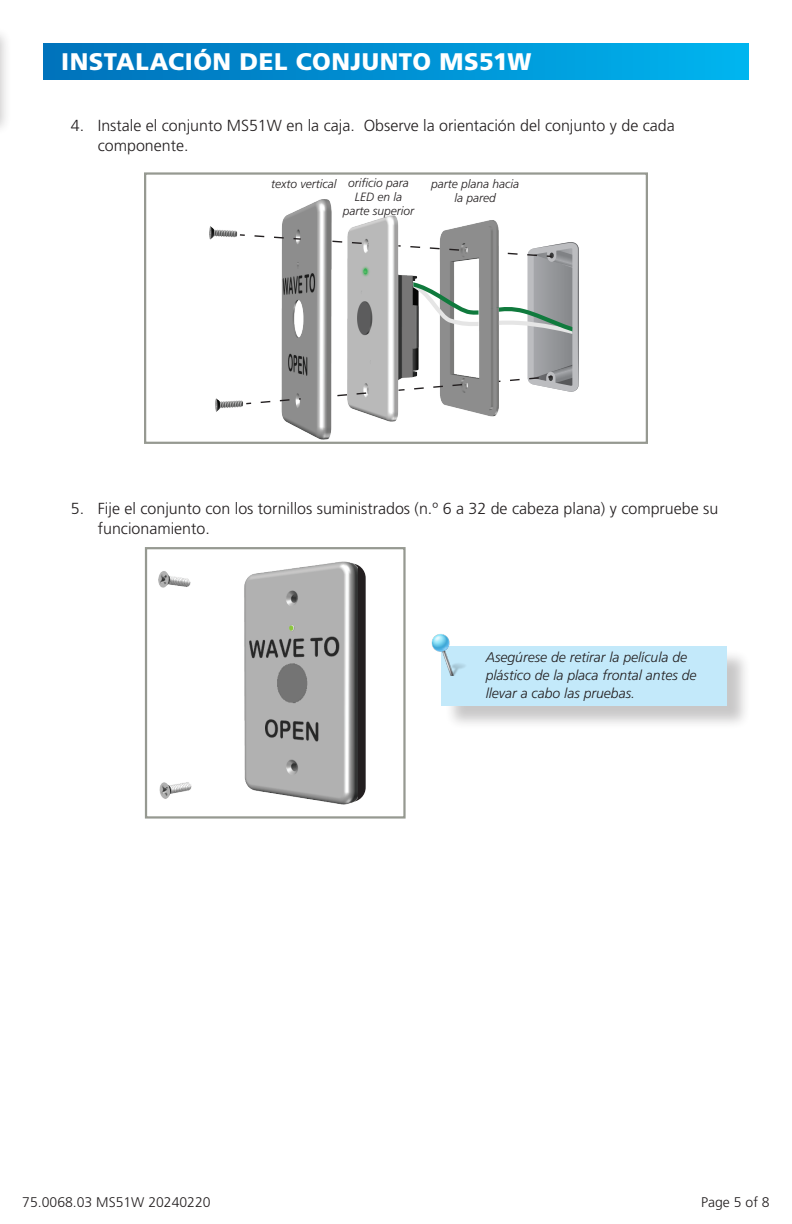
<style>
.page{position:relative;width:792px;height:1224px;background:#fff}
.page>*{position:absolute;margin:0;border:0;box-sizing:border-box;transform-origin:0 0}
.t1{font:900 24px "Frutiger LT Std";letter-spacing:.02em;color:#fff}
.t2{font:300 16px/20px "Frutiger LT Std";color:#231f20}
.t3{font:italic 300 14px/18px "Frutiger LT Std";color:#231f20}
.t4{font:300 14px "Frutiger LT Std";color:#231f20}
.t5{font:italic 300 12px/14px "Frutiger LT Std";color:#231f20;text-align:center}
</style>
<div class="page">
<div style="left:43px;top:43px;width:706px;height:36px;background:linear-gradient(to right,#0070ba,#00b3ee)"></div>
<img style="left:210px;top:199px;width:289px;height:241px">
<img style="left:313px;top:217px;width:105px;height:17px">
<svg style="left:240px;top:234px;width:339px;height:170px"></svg>
<div style="left:144px;top:172px;width:504px;height:272px;border:2px solid #969991"></div>
<img style="left:244px;top:561px;width:109px;height:243px">
<img style="left:159px;top:571px;width:33px;height:228px">
<div style="left:145px;top:547px;width:261px;height:272px;border:2px solid #969991"></div>
<svg style="left:250px;top:563px;width:116px;height:239px;background:#9f9e9e"></svg>
<div style="left:444px;top:649px;width:307px;height:81px;background:#231f20;opacity:.25"></div>
<div style="left:441px;top:646px;width:285px;height:59px;background:#c3e9fa"></div>
<img style="left:431px;top:634px;width:34px;height:42px">
<div style="left:0;top:26px;width:12px;height:110px;background:#231f20;opacity:.25"></div>
<p class="t1" style="left:61px;top:47px;width:472px">INSTALACIÓN DEL CONJUNTO MS51W</p>
<p class="t2" style="left:98px;top:116px;width:578px;text-indent:-27px">4. Instale el conjunto MS51W en la caja. Observe la orientación del conjunto y de cada componente.</p>
<p class="t5" style="left:343px;top:175px;width:73px">orificio para<br>LED en la parte superior</p>
<p class="t5" style="left:271px;top:177px;width:67px">texto vertical</p>
<p class="t5" style="left:431px;top:177px;width:90px">parte plana hacia la pared</p>
<p class="t2" style="left:98px;top:499px;width:622px;text-indent:-27px">5. Fije el conjunto con los tornillos suministrados (n.º 6 a 32 de cabeza plana) y compruebe su funcionamiento.</p>
<p class="t3" style="left:486px;top:648px;width:212px">Asegúrese de retirar la película de plástico de la placa frontal antes de llevar a cabo las pruebas.</p>
<p class="t4" style="left:22px;top:1194px;width:190px">75.0068.03 MS51W 20240220</p>
<p class="t4" style="left:701px;top:1194px;width:70px">Page 5 of 8</p>
</div>
